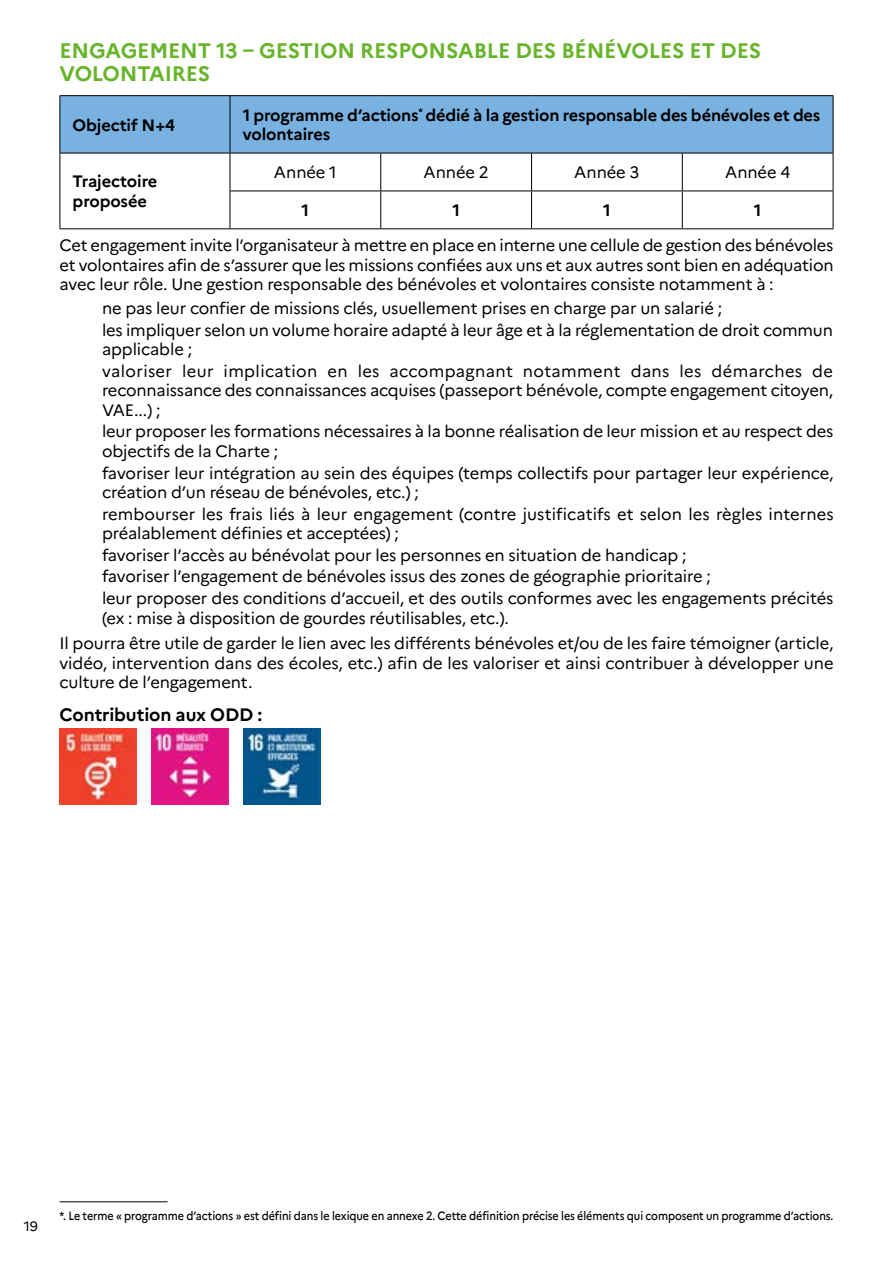
<style>
.page{position:relative;width:893px;height:1263px;background:#fff}
.page>*{position:absolute;margin:0;border:0;box-sizing:border-box;transform-origin:0 0}
.t1{font:700 21px/22.5px "Marianne";letter-spacing:-.01em;color:#67b42a}
.t2{font:700 18px "Marianne";letter-spacing:-.01em;color:#000}
.t3{font:16.5px/19.5px "Marianne";letter-spacing:-.01em;color:#000}
.t4{font:700 16.5px/19.5px "Marianne";letter-spacing:-.01em;color:#000}
.t5{font:16.5px/21.6px "Marianne";letter-spacing:.025em;color:#000}
.t6{font:13.5px "Marianne";color:#000}
.t7{font:500 12px "Marianne";letter-spacing:-.01em;color:#000;scale:.9 1}
</style>
<div class="page">
<div style="left:61px;top:96px;width:772px;height:57px;background:#79b1e1"></div>
<hr style="left:60px;top:95px;width:170px;height:1px;background:#000">
<hr style="left:60px;top:96px;width:1px;height:57px;background:#000">
<hr style="left:230px;top:95px;width:151px;height:1px;background:#000">
<hr style="left:230px;top:96px;width:1px;height:57px;background:#000">
<hr style="left:381px;top:95px;width:150px;height:1px;background:#000">
<hr style="left:531px;top:95px;width:151px;height:1px;background:#000">
<hr style="left:682px;top:95px;width:151px;height:1px;background:#000">
<hr style="left:833px;top:96px;width:1px;height:57px;background:#000">
<hr style="left:60px;top:153px;width:170px;height:1px;background:#000">
<hr style="left:60px;top:153px;width:1px;height:38px;background:#000">
<hr style="left:230px;top:153px;width:151px;height:1px;background:#000">
<hr style="left:230px;top:153px;width:1px;height:38px;background:#000">
<hr style="left:381px;top:153px;width:150px;height:1px;background:#000">
<hr style="left:380px;top:153px;width:1px;height:38px;background:#000">
<hr style="left:531px;top:153px;width:151px;height:1px;background:#000">
<hr style="left:531px;top:153px;width:1px;height:38px;background:#000">
<hr style="left:682px;top:153px;width:151px;height:1px;background:#000">
<hr style="left:682px;top:153px;width:1px;height:38px;background:#000">
<hr style="left:833px;top:153px;width:1px;height:38px;background:#000">
<hr style="left:60px;top:191px;width:1px;height:37px;background:#000">
<hr style="left:230px;top:191px;width:151px;height:1px;background:#000">
<hr style="left:230px;top:191px;width:1px;height:37px;background:#000">
<hr style="left:381px;top:191px;width:150px;height:1px;background:#000">
<hr style="left:380px;top:191px;width:1px;height:37px;background:#000">
<hr style="left:531px;top:191px;width:151px;height:1px;background:#000">
<hr style="left:531px;top:191px;width:1px;height:37px;background:#000">
<hr style="left:682px;top:191px;width:151px;height:1px;background:#000">
<hr style="left:682px;top:191px;width:1px;height:37px;background:#000">
<hr style="left:833px;top:191px;width:1px;height:37px;background:#000">
<hr style="left:60px;top:228px;width:170px;height:1px;background:#000">
<hr style="left:230px;top:228px;width:151px;height:1px;background:#000">
<hr style="left:381px;top:228px;width:150px;height:1px;background:#000">
<hr style="left:531px;top:228px;width:151px;height:1px;background:#000">
<hr style="left:682px;top:228px;width:151px;height:1px;background:#000">
<img style="left:60px;top:728px;width:76px;height:77px">
<img style="left:151px;top:728px;width:77px;height:77px">
<img style="left:243px;top:728px;width:77px;height:77px">
<hr style="left:60px;top:1201px;width:108px;height:1px;background:#000">
<p class="t1" style="left:60px;top:40px;width:703px">ENGAGEMENT 13 – GESTION RESPONSABLE DES BÉNÉVOLES ET DES<br>VOLONTAIRES</p>
<p class="t4" style="left:73px;top:115px;width:104px">Objectif N+4</p>
<p class="t4" style="left:243px;top:105px;width:579px">1 programme d’actions<sup>*</sup> dédié à la gestion responsable des bénévoles et des volontaires</p>
<p class="t4" style="left:73px;top:172px;width:86px">Trajectoire proposée</p>
<p class="t3" style="left:274px;top:163px;width:64px">Année 1</p>
<p class="t3" style="left:424px;top:163px;width:67px">Année 2</p>
<p class="t3" style="left:574px;top:163px;width:67px">Année 3</p>
<p class="t3" style="left:725px;top:163px;width:67px">Année 4</p>
<p class="t4" style="left:302px;top:200px;width:9px">1</p>
<p class="t4" style="left:452px;top:200px;width:9px">1</p>
<p class="t4" style="left:603px;top:200px;width:9px">1</p>
<p class="t4" style="left:754px;top:200px;width:9px">1</p>
<p class="t3" style="left:60px;top:236px;width:776px;text-align:justify">Cet engagement invite l’organisateur à mettre en place en interne une cellule de gestion des bénévoles et volontaires afin de s’assurer que les missions confiées aux uns et aux autres sont bien en adéquation avec leur rôle. Une gestion responsable des bénévoles et volontaires consiste notamment à :</p>
<p class="t3" style="left:102px;top:297px;width:732px;line-height:21.6px">ne pas leur confier de missions clés, usuellement prises en charge par un salarié ;<br>les impliquer selon un volume horaire adapté à leur âge et à la réglementation de droit commun</p>
<p class="t5" style="left:102px;top:338px;width:732px">applicable ;<br>valoriser leur implication en les accompagnant notamment dans les démarches de</p>
<p class="t3" style="left:102px;top:381px;width:733px">reconnaissance des connaissances acquises (passeport bénévole, compte engagement citoyen,<br>VAE...) ;</p>
<p class="t3" style="left:102px;top:422px;width:733px">leur proposer les formations nécessaires à la bonne réalisation de leur mission et au respect des objectifs de la Charte ;</p>
<p class="t3" style="left:102px;top:463px;width:733px">favoriser leur intégration au sein des équipes (temps collectifs pour partager leur expérience, création d’un réseau de bénévoles, etc.) ;</p>
<p class="t3" style="left:102px;top:504px;width:733px">rembourser les frais liés à leur engagement (contre justificatifs et selon les règles internes préalablement définies et acceptées) ;</p>
<p class="t3" style="left:102px;top:544px;width:733px;line-height:21.6px">favoriser l’accès au bénévolat pour les personnes en situation de handicap ;<br>favoriser l’engagement de bénévoles issus des zones de géographie prioritaire ;<br>leur proposer des conditions d’accueil, et des outils conformes avec les engagements précités</p>
<p class="t3" style="left:60px;top:605px;width:776px;line-height:25.8px;text-indent:43px">(ex : mise à disposition de gourdes réutilisables, etc.).<br>Il pourra être utile de garder le lien avec les différents bénévoles et/ou de les faire témoigner (article,</p>
<p class="t3" style="left:60px;top:653px;width:776px">vidéo, intervention dans des écoles, etc.) afin de les valoriser et ainsi contribuer à développer une culture de l’engagement.</p>
<p class="t2" style="left:60px;top:703px;width:204px">Contribution aux ODD :</p>
<p class="t6" style="left:24px;top:1217px;width:16px">19</p>
<p class="t7" style="left:60px;top:1209px;width:861px">*. Le terme « programme d’actions » est défini dans le lexique en annexe 2. Cette définition précise les éléments qui composent un programme d’actions.</p>
</div>
